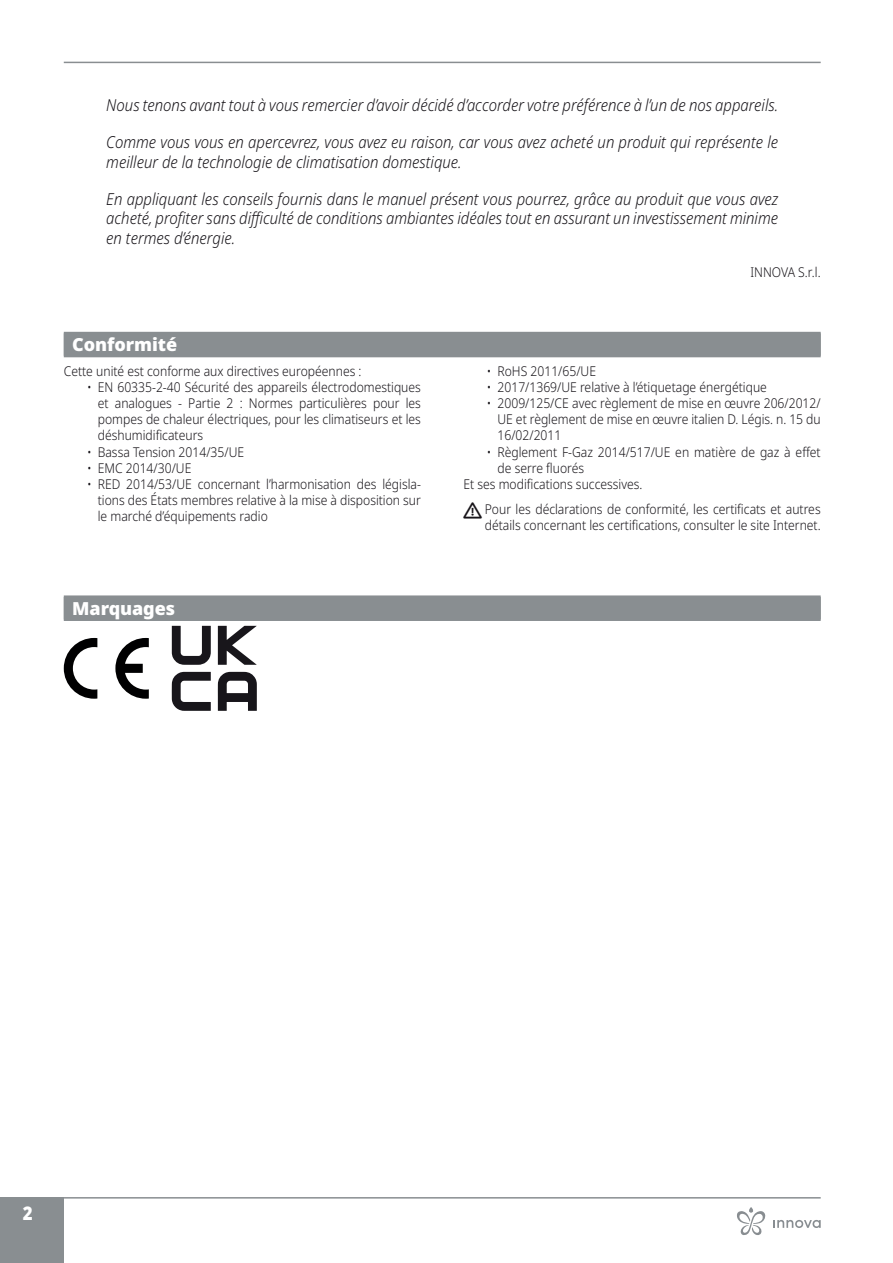
<style>
.page{position:relative;width:893px;height:1263px;background:#fff}
.page>*{position:absolute;margin:0;border:0;box-sizing:border-box;transform-origin:0 0}
.t1{font:900 18.75px "Noto Sans";color:#fff;scale:.9 1}
.t2{font:900 18px "Noto Sans";letter-spacing:-.005em;color:#fff}
.t3{font:italic 300 16.5px/19.8px "Noto Sans";color:#171419;scale:.9 1}
.t4{font:300 13.5px/16.2px "Noto Sans";color:#171419;text-align:justify;scale:.9 1}
</style>
<div class="page">
<hr style="left:64px;top:1197px;width:757px;height:1px;background:#898e91">
<div style="left:0;top:1197px;width:64px;height:66px;background:#898e91"></div>
<hr style="left:64px;top:62px;width:757px;height:1px;background:#898e91">
<div style="left:64px;top:597px;width:757px;height:24px;background:#898e91"></div>
<div style="left:64px;top:595px;width:757px;height:24px;background:#898e91"></div>
<svg style="left:115px;top:638px;width:34px;height:61px"></svg>
<svg style="left:64px;top:638px;width:33px;height:61px"></svg>
<svg style="left:172px;top:672px;width:39px;height:39px"></svg>
<svg style="left:172px;top:626px;width:39px;height:39px"></svg>
<svg style="left:218px;top:626px;width:39px;height:39px"></svg>
<svg style="left:218px;top:672px;width:39px;height:39px"></svg>
<div style="left:64px;top:333px;width:757px;height:24px;background:#898e91"></div>
<div style="left:64px;top:332px;width:757px;height:24px;background:#898e91"></div>
<svg style="left:773px;top:1220px;width:48px;height:8px"></svg>
<svg style="left:737px;top:1207px;width:29px;height:28px"></svg>
<p class="t3" style="left:106px;top:96px;width:748px">Nous tenons avant tout à vous remercier d’avoir décidé d’accorder votre préférence à l’un de nos appareils.</p>
<p class="t3" style="left:106px;top:132px;width:748px">Comme vous vous en apercevrez, vous avez eu raison, car vous avez acheté un produit qui représente le meilleur de la technologie de climatisation domestique.</p>
<p class="t3" style="left:106px;top:189px;width:748px;text-align:justify">En appliquant les conseils fournis dans le manuel présent vous pourrez, grâce au produit que vous avez acheté, profiter sans difficulté de conditions ambiantes idéales tout en assurant un investissement minime en termes d’énergie.</p>
<p class="t4" style="left:750px;top:265px;width:80px">INNOVA S.r.l.</p>
<h2 class="t2" style="left:72px;top:331px;width:106px">Conformité</h2>
<p class="t4" style="left:64px;top:363px;width:332px">Cette unité est conforme aux directives européennes :</p>
<p class="t4" style="left:98px;top:379px;width:361px;text-indent:-11px">• EN 60335-2-40 Sécurité des appareils électrodomestiques et analogues - Partie 2 : Normes particulières pour les pompes de chaleur électriques, pour les climatiseurs et les déshumidificateurs</p>
<p class="t4" style="left:87px;top:444px;width:176px">• Bassa Tension 2014/35/UE</p>
<p class="t4" style="left:87px;top:460px;width:117px">• EMC 2014/30/UE</p>
<p class="t4" style="left:98px;top:476px;width:361px;text-indent:-11px">• RED 2014/53/UE concernant l’harmonisation des législa&shy;tions des États membres relative à la mise à disposition sur le marché d’équipements radio</p>
<h2 class="t2" style="left:72px;top:594px;width:104px">Marquages</h2>
<p class="t4" style="left:487px;top:363px;width:123px">• RoHS 2011/65/UE</p>
<p class="t4" style="left:487px;top:379px;width:313px">• 2017/1369/UE relative à l’étiquetage énergétique</p>
<p class="t4" style="left:497px;top:395px;width:361px;text-indent:-11px">• 2009/125/CE avec règlement de mise en œuvre 206/2012/ UE et règlement de mise en œuvre italien D. Légis. n. 15 du 16/02/2011</p>
<p class="t4" style="left:487px;top:444px;width:372px">• Règlement F-Gaz 2014/517/UE en matière de gaz à effet</p>
<p class="t4" style="left:497px;top:460px;width:98px">de serre fluorés</p>
<p class="t4" style="left:463px;top:476px;width:200px">Et ses modifications successives.</p>
<p class="t4" style="left:485px;top:501px;width:375px">Pour les déclarations de conformité, les certificats et autres détails concernant les certifications, consulter le site Internet.</p>
<h1 class="t1" style="left:23px;top:1199px;width:12px">2</h1>
</div>
